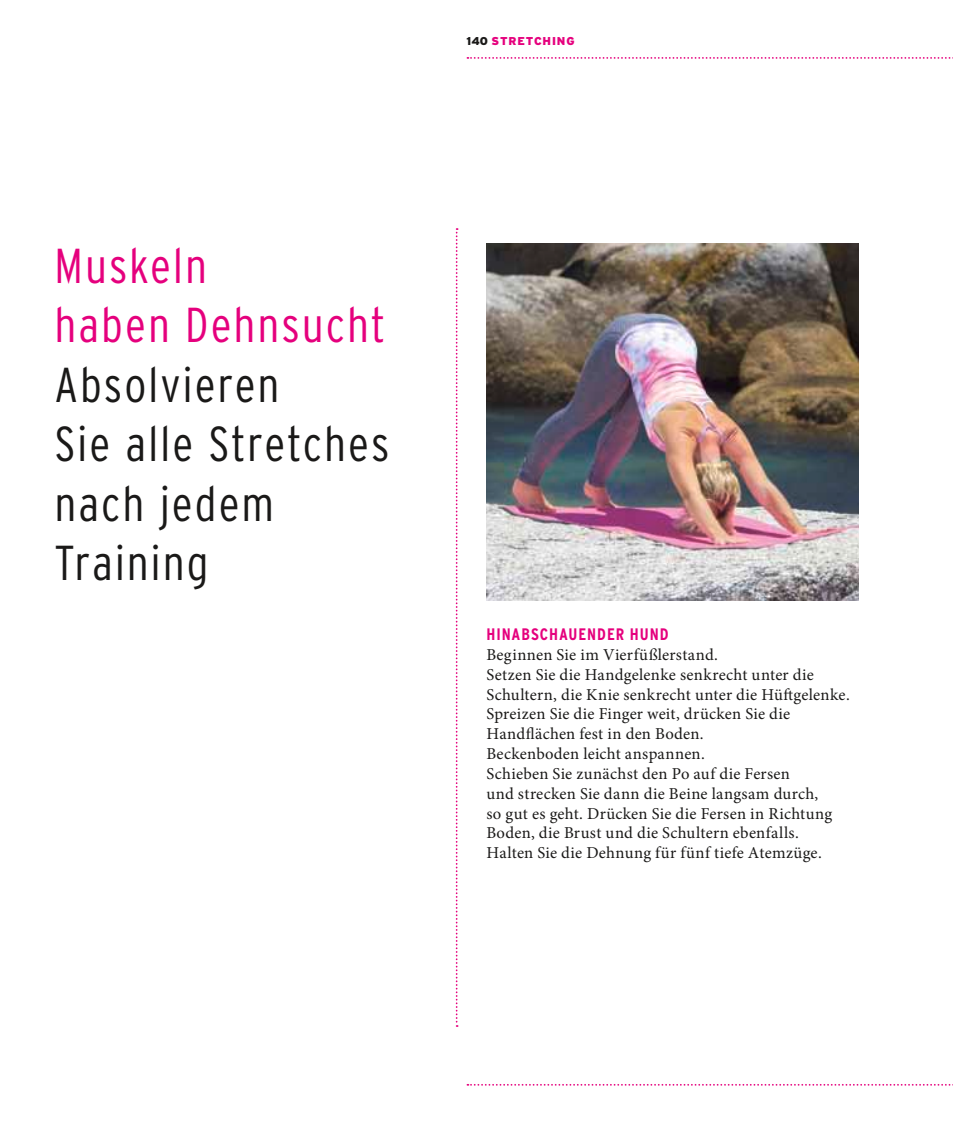
<style>
.page{position:relative;width:953px;height:1141px;background:#fff}
.page>*{position:absolute;margin:0;border:0;box-sizing:border-box;transform-origin:0 0}
.t1{font:300 condensed 49px/59.5px "Interstate";letter-spacing:.04em;color:#1a1918}
.t2{font:300 condensed 49px/59.5px "Interstate";letter-spacing:.04em;color:#e5007d}
.t3{font:16.62px/19.8px "Minion Pro";letter-spacing:.015em;color:#1a1918}
.t4{font:700 condensed 16.62px "Interstate";letter-spacing:.06em;color:#e5007d}
.t5{font:900 11.38px "Interstate";letter-spacing:.07em;color:#e5007d}
.s1{color:#1a1918}
</style>
<div class="page">
<img style="left:486px;top:243px;width:372px;height:357px">
<svg style="left:467px;top:57px;width:486px;height:2px"></svg>
<svg style="left:456px;top:228px;width:1px;height:799px"></svg>
<svg style="left:467px;top:1084px;width:486px;height:2px"></svg>
<p class="t5" style="left:466px;top:34px;width:108px"><span class="s1">140</span> STRETCHING</p>
<h1 class="t2" style="left:55px;top:235px;width:332px">Muskeln<br>haben Dehnsucht</h1>
<h1 class="t1" style="left:55px;top:354px;width:336px">Absolvieren<br>Sie alle Stretches nach jedem<br>Training</h1>
<p class="t4" style="left:486px;top:625px;width:10px">HINAB</p>
<p class="t4" style="left:531px;top:625px;width:58px">SCHAUENDER</p>
<p class="t4" style="left:630px;top:625px;width:30px">HUND</p>
<p class="t3" style="left:486px;top:645px;width:365px">Beginnen Sie im Vierfüßlerstand.<br>Setzen Sie die Handgelenke senkrecht unter die Schultern, die Knie senkrecht unter die Hüftgelenke.<br>Spreizen Sie die Finger weit, drücken Sie die Handflächen fest in den Boden.<br>Beckenboden leicht anspannen.<br>Schieben Sie zunächst den Po auf die Fersen<br>und strecken Sie dann die Beine langsam durch,<br>so gut es geht. Drücken Sie die Fersen in Richtung Boden, die Brust und die Schultern ebenfalls.<br>Halten Sie die Dehnung für fünf tiefe Atemzüge.</p>
</div>
